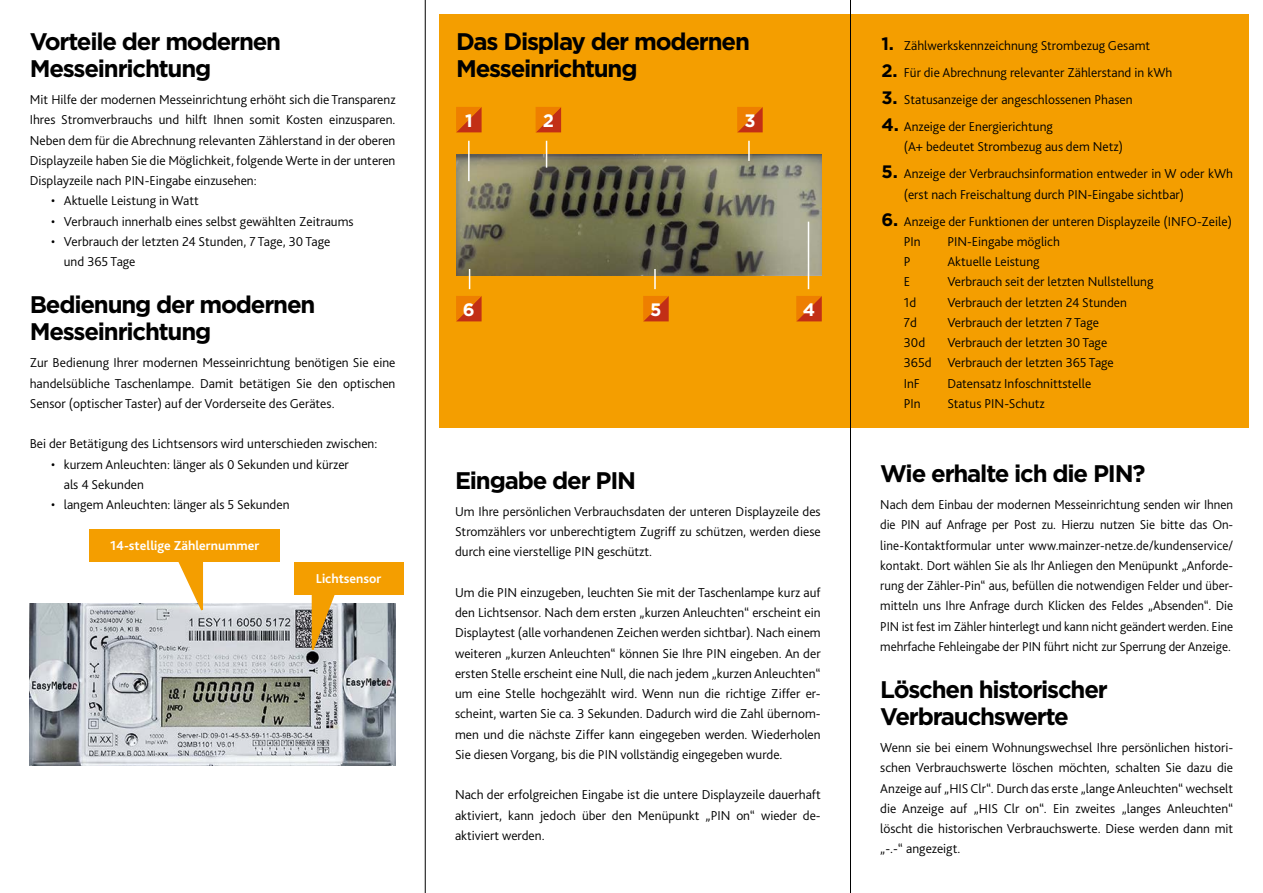
<style>
.page{position:relative;width:1263px;height:893px;background:#fff}
.page>*{position:absolute;margin:0;border:0;box-sizing:border-box;transform-origin:0 0}
.t1{font:700 24px/27px "Gotham";letter-spacing:-.05em;color:#000}
.t2{font:700 18px "Gotham";color:#fff}
.t3{font:300 13.5px/20.2px "Bliss";color:#000;text-align:justify}
.t4{font:700 13.5px "Bliss";color:#fff}
.s1{font-family:"Gotham";font-weight:700;font-size:18px}
</style>
<div class="page">
<div style="left:439px;top:15px;width:809px;height:413px;background:#f49e00"></div>
<img style="left:456px;top:154px;width:366px;height:122px">
<svg style="left:456px;top:107px;width:26px;height:25px"></svg>
<svg style="left:536px;top:107px;width:25px;height:25px"></svg>
<svg style="left:737px;top:107px;width:26px;height:25px"></svg>
<svg style="left:643px;top:296px;width:26px;height:25px"></svg>
<svg style="left:796px;top:296px;width:26px;height:25px"></svg>
<svg style="left:456px;top:296px;width:26px;height:25px"></svg>
<hr style="left:468px;top:141px;width:2px;height:40px;background:#fff">
<svg style="left:546px;top:141px;width:1px;height:27px"></svg>
<hr style="left:748px;top:141px;width:2px;height:20px;background:#fff">
<hr style="left:654px;top:269px;width:2px;height:20px;background:#fff">
<svg style="left:469px;top:269px;width:1px;height:20px"></svg>
<hr style="left:808px;top:222px;width:1px;height:67px;background:#fff">
<img style="left:30px;top:604px;width:365px;height:162px">
<div style="left:295px;top:562px;width:109px;height:33px;background:#f49e00"></div>
<div style="left:90px;top:529px;width:190px;height:33px;background:#f49e00"></div>
<svg style="left:311px;top:595px;width:28px;height:65px;background:#c0a168"></svg>
<svg style="left:174px;top:562px;width:30px;height:57px"></svg>
<hr style="left:850px;top:0;width:1px;height:893px;background:#000">
<hr style="left:425px;top:0;width:1px;height:893px;background:#000">
<h1 class="t1" style="left:30px;top:28px;width:253px">Vorteile der modernen<br>Messeinrichtung</h1>
<p class="t3" style="left:30px;top:89px;width:367px">Mit Hilfe der modernen Messeinrichtung erhöht sich die Transparenz Ihres Stromverbrauchs und hilft Ihnen somit Kosten einzusparen.<br>Neben dem für die Abrechnung relevanten Zählerstand in der oberen Displayzeile haben Sie die Möglichkeit, folgende Werte in der unteren Displayzeile nach PIN-Eingabe einzusehen:</p>
<p class="t3" style="left:51px;top:191px;width:149px">• Aktuelle Leistung in Watt</p>
<p class="t3" style="left:51px;top:211px;width:304px">• Verbrauch innerhalb eines selbst gewählten Zeitraums</p>
<p class="t3" style="left:64px;top:231px;width:268px;text-indent:-13px">• Verbrauch der letzten 24 Stunden, 7 Tage, 30 Tage und 365 Tage</p>
<h1 class="t1" style="left:30px;top:291px;width:287px">Bedienung der modernen<br>Messeinrichtung</h1>
<p class="t3" style="left:30px;top:353px;width:367px">Zur Bedienung Ihrer modernen Messeinrichtung benötigen Sie eine handelsübliche Taschenlampe. Damit betätigen Sie den optischen Sensor (optischer Taster) auf der Vorderseite des Gerätes.</p>
<p class="t3" style="left:30px;top:434px;width:349px">Bei der Betätigung des Lichtsensors wird unterschieden zwischen:</p>
<p class="t3" style="left:64px;top:454px;width:287px;text-indent:-13px">• kurzem Anleuchten: länger als 0 Sekunden und kürzer als 4 Sekunden</p>
<p class="t3" style="left:51px;top:494px;width:240px">• langem Anleuchten: länger als 5 Sekunden</p>
<p class="t4" style="left:110px;top:537px;width:151px">14-stellige Zählernummer</p>
<p class="t4" style="left:316px;top:571px;width:67px">Lichtsensor</p>
<h1 class="t1" style="left:456px;top:28px;width:295px">Das Display der modernen<br>Messeinrichtung</h1>
<h2 class="t2" style="left:465px;top:109px;width:9px">1</h2>
<h2 class="t2" style="left:543px;top:109px;width:13px">2</h2>
<h2 class="t2" style="left:744px;top:109px;width:13px">3</h2>
<h2 class="t2" style="left:463px;top:298px;width:13px">6</h2>
<h2 class="t2" style="left:650px;top:298px;width:13px">5</h2>
<h2 class="t2" style="left:803px;top:298px;width:14px">4</h2>
<h1 class="t1" style="left:455px;top:467px;width:183px">Eingabe der PIN</h1>
<p class="t3" style="left:455px;top:501px;width:367px">Um Ihre persönlichen Verbrauchsdaten der unteren Displayzeile des Stromzählers vor unberechtigtem Zugriff zu schützen, werden diese durch eine vierstellige PIN geschützt.</p>
<p class="t3" style="left:455px;top:582px;width:367px">Um die PIN einzugeben, leuchten Sie mit der Taschenlampe kurz auf den Lichtsensor. Nach dem ersten „kurzen Anleuchten“ erscheint ein Displaytest (alle vorhandenen Zeichen werden sichtbar). Nach einem weiteren „kurzen Anleuchten“ können Sie Ihre PIN eingeben. An der ersten Stelle erscheint eine Null, die nach jedem „kurzen Anleuchten“ um eine Stelle hochgezählt wird. Wenn nun die richtige Ziffer er&shy;scheint, warten Sie ca. 3 Sekunden. Dadurch wird die Zahl übernom&shy;men und die nächste Ziffer kann eingegeben werden. Wiederholen Sie diesen Vorgang, bis die PIN vollständig eingegeben wurde.</p>
<p class="t3" style="left:455px;top:785px;width:367px">Nach der erfolgreichen Eingabe ist die untere Displayzeile dauerhaft aktiviert, kann jedoch über den Menüpunkt „PIN on“ wieder de&shy;aktiviert werden.</p>
<p class="t3" style="left:881px;top:35px;width:270px"><span class="s1">1.</span> Zählwerkskennzeichnung Strombezug Gesamt</p>
<p class="t3" style="left:881px;top:62px;width:293px"><span class="s1">2.</span> Für die Abrechnung relevanter Zählerstand in kWh</p>
<p class="t3" style="left:881px;top:89px;width:253px"><span class="s1">3.</span> Statusanzeige der angeschlossenen Phasen</p>
<p class="t3" style="left:904px;top:116px;width:221px;text-indent:-23px"><span class="s1">4.</span> Anzeige der Energierichtung<br>(A+ bedeutet Strombezug aus dem Netz)</p>
<p class="t3" style="left:904px;top:164px;width:331px;text-indent:-22px"><span class="s1">5.</span> Anzeige der Verbrauchsinformation entweder in W oder kWh (erst nach Freischaltung durch PIN-Eingabe sichtbar)</p>
<p class="t3" style="left:904px;top:211px;width:330px;text-indent:-22px"><span class="s1">6.</span> Anzeige der Funktionen der unteren Displayzeile (INFO-Zeile)<br>PIn</p>
<p class="t3" style="left:947px;top:231px;width:114px">PIN-Eingabe möglich</p>
<p class="t3" style="left:904px;top:251px;width:8px">P</p>
<p class="t3" style="left:947px;top:251px;width:94px">Aktuelle Leistung</p>
<p class="t3" style="left:904px;top:272px;width:8px">E</p>
<p class="t3" style="left:947px;top:272px;width:208px">Verbrauch seit der letzten Nullstellung</p>
<p class="t3" style="left:904px;top:292px;width:14px">1d</p>
<p class="t3" style="left:947px;top:292px;width:181px">Verbrauch der letzten 24 Stunden</p>
<p class="t3" style="left:904px;top:312px;width:15px">7d</p>
<p class="t3" style="left:947px;top:312px;width:153px">Verbrauch der letzten 7 Tage</p>
<p class="t3" style="left:904px;top:332px;width:23px">30d</p>
<p class="t3" style="left:904px;top:332px;width:212px;text-align:left;text-indent:43px">Verbrauch der letzten 30 Tage<br>365d Verbrauch der letzten 365 Tage<br>InF</p>
<p class="t3" style="left:947px;top:373px;width:145px">Datensatz Infoschnittstelle</p>
<p class="t3" style="left:904px;top:393px;width:18px">PIn</p>
<p class="t3" style="left:947px;top:393px;width:99px">Status PIN-Schutz</p>
<h1 class="t1" style="left:880px;top:460px;width:267px">Wie erhalte ich die PIN?</h1>
<p class="t3" style="left:880px;top:494px;width:354px">Nach dem Einbau der modernen Messeinrichtung senden wir Ihnen die PIN auf Anfrage per Post zu. Hierzu nutzen Sie bitte das On&shy;line-Kontaktformular unter www.mainzer-netze.de/kundenservice/ kontakt. Dort wählen Sie als Ihr Anliegen den Menüpunkt „Anforde&shy;rung der Zähler-Pin“ aus, befüllen die notwendigen Felder und über&shy;mitteln uns Ihre Anfrage durch Klicken des Feldes „Absenden“. Die PIN ist fest im Zähler hinterlegt und kann nicht geändert werden. Eine mehrfache Fehleingabe der PIN führt nicht zur Sperrung der Anzeige.</p>
<h1 class="t1" style="left:880px;top:676px;width:229px">Löschen historischer<br>Verbrauchswerte</h1>
<p class="t3" style="left:880px;top:737px;width:354px">Wenn sie bei einem Wohnungswechsel Ihre persönlichen histori&shy;schen Verbrauchswerte löschen möchten, schalten Sie dazu die Anzeige auf „HIS Clr“. Durch das erste „lange Anleuchten“ wechselt die Anzeige auf „HIS Clr on“. Ein zweites „langes Anleuchten“ löscht die historischen Verbrauchswerte. Diese werden dann mit „-.-“ angezeigt.</p>
</div>
